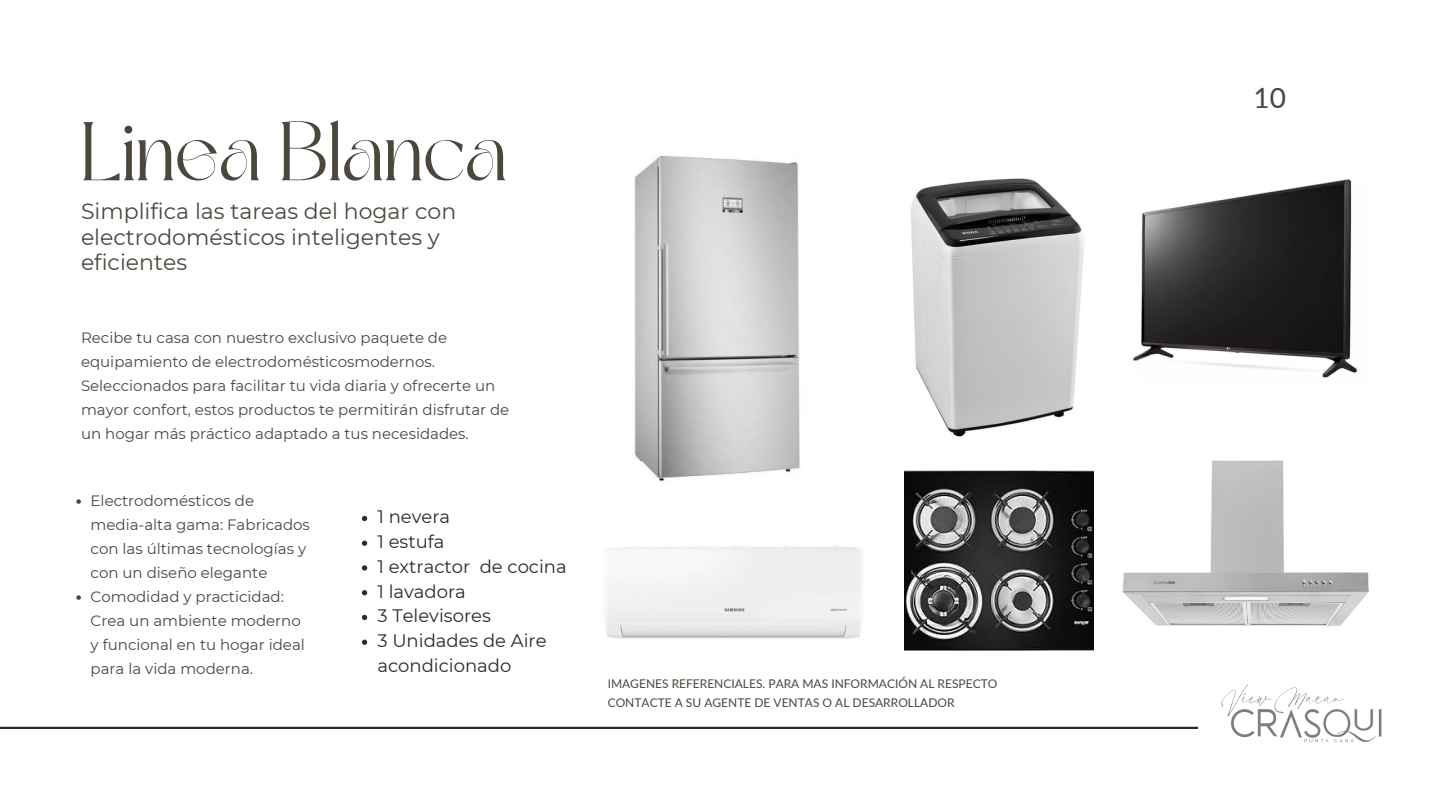
<style>
.page{position:relative;width:1440px;height:810px;background:#fff}
.page>*{position:absolute;margin:0;border:0;box-sizing:border-box;transform-origin:0 0}
.t1{font:83px "Dream Avenue";color:#4b473d}
.t2{font:28px "Lato";color:#4b473d}
.t3{font:22px/25.5px "Montserrat";color:#4b473d}
.t4{font:18px/24.8px "Montserrat";color:#2b2a2a}
.t5{font:15px/24px "Montserrat";color:#4b473d}
.t6{font:12px/19.5px "Lato";color:#4b473d}
</style>
<div class="page">
<img style="left:1133px;top:179px;width:224px;height:199px">
<img style="left:634px;top:156px;width:166px;height:325px">
<img style="left:905px;top:470px;width:189px;height:181px">
<img style="left:1122px;top:461px;width:246px;height:166px">
<hr style="left:0;top:727px;width:1198px;height:2px;background:#2b2a2a">
<img style="left:1221px;top:684px;width:161px;height:59px">
<img style="left:604px;top:545px;width:259px;height:94px">
<img style="left:910px;top:178px;width:174px;height:259px">
<svg style="left:76px;top:499px;width:5px;height:5px"></svg>
<svg style="left:76px;top:595px;width:5px;height:5px"></svg>
<svg style="left:362px;top:516px;width:5px;height:5px"></svg>
<svg style="left:362px;top:541px;width:5px;height:5px"></svg>
<svg style="left:362px;top:565px;width:5px;height:6px"></svg>
<svg style="left:362px;top:590px;width:5px;height:5px"></svg>
<svg style="left:362px;top:615px;width:5px;height:5px"></svg>
<svg style="left:362px;top:640px;width:5px;height:5px"></svg>
<h4 class="t1" style="left:81px;top:118px;width:428px">Linea Blanca</h4>
<p class="t3" style="left:81px;top:199px;width:377px">Simplifica las tareas del hogar con electrodomésticos inteligentes y eficientes</p>
<p class="t5" style="left:81px;top:326px;width:430px">Recibe tu casa con nuestro exclusivo paquete de equipamiento de electrodomésticosmodernos.<br>Seleccionados para facilitar tu vida diaria y ofrecerte un mayor confort, estos productos te permitirán disfrutar de un hogar más práctico adaptado a tus necesidades.</p>
<p class="t5" style="left:91px;top:489px;width:221px">Electrodomésticos de media-alta gama: Fabricados con las últimas tecnologías y con un diseño elegante</p>
<p class="t5" style="left:91px;top:585px;width:216px">Comodidad y practicidad:<br>Crea un ambiente moderno y funcional en tu hogar ideal para la vida moderna.</p>
<p class="t4" style="left:378px;top:505px;width:74px">1 nevera</p>
<p class="t4" style="left:378px;top:529px;width:69px">1 estufa</p>
<p class="t4" style="left:378px;top:554px;width:191px">1 extractor de cocina</p>
<p class="t4" style="left:378px;top:579px;width:90px">1 lavadora</p>
<p class="t4" style="left:378px;top:604px;width:115px">3 Televisores</p>
<p class="t4" style="left:378px;top:628px;width:171px">3 Unidades de Aire acondicionado</p>
<p class="t6" style="left:608px;top:673px;width:391px">IMAGENES REFERENCIALES. PARA MAS INFORMACIÓN AL RESPECTO<br>CONTACTE A SU AGENTE DE VENTAS O AL DESARROLLADOR</p>
<p class="t2" style="left:1253px;top:81px;width:34px">10</p>
</div>
